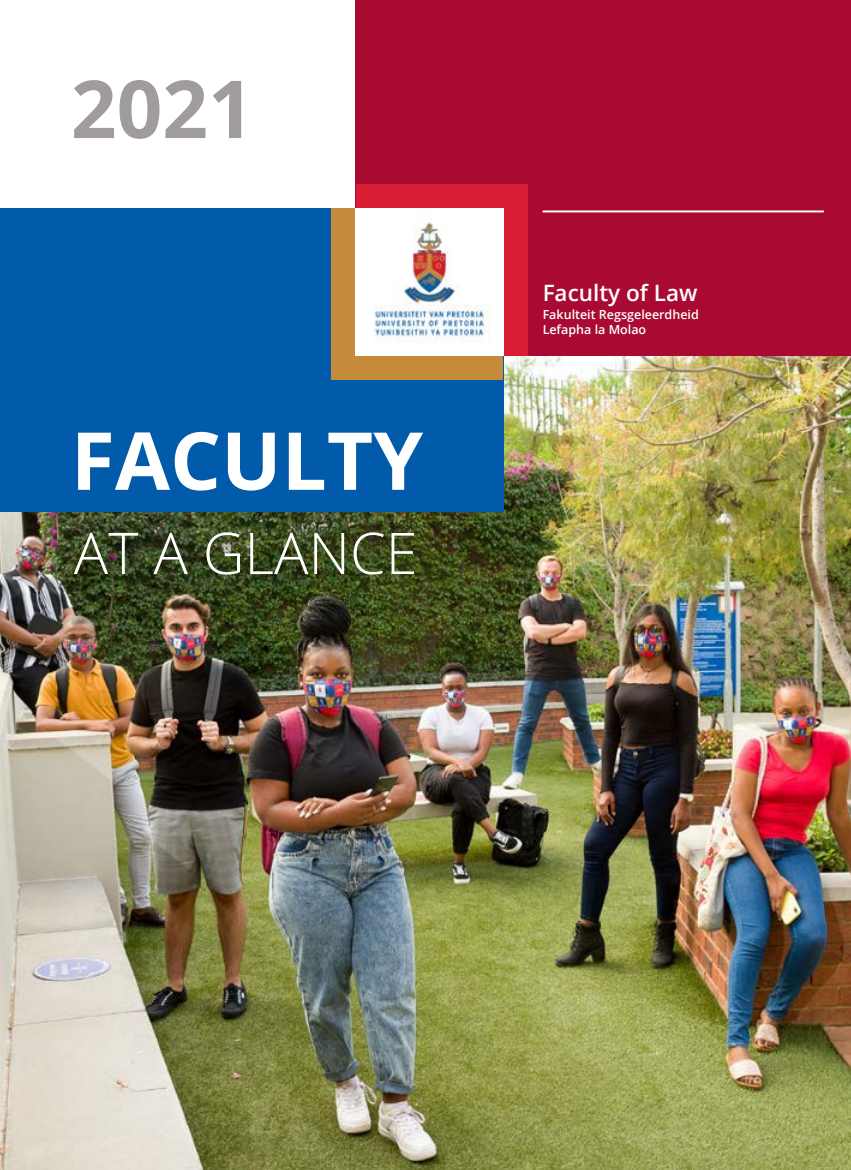
<style>
.page{position:relative;width:851px;height:1170px;background:#fff}
.page>*{position:absolute;margin:0;border:0;box-sizing:border-box;transform-origin:0 0}
.Stats_Source{font:700 80px "Open Sans";color:#fff}
.Stats_Source-2{font:700 80px "Open Sans";color:#a09c9b}
.Stats_Source-3{font:300 57.5px "Open Sans";color:#fff}
.Stats_Source-4{font:600 22.5px "Open Sans";color:#fff}
.Stats_Source-5{font:600 12.5px "Open Sans";color:#fff}
</style>
<div class="page">
<img style="left:0;top:355px;width:850px;height:814px">
<div style="left:0;top:208px;width:503px;height:303px;background:#015aaa"></div>
<div style="left:356px;top:0;width:494px;height:355px;background:#a90a31"></div>
<div style="left:356px;top:184px;width:171px;height:171px;background:#d81c33"></div>
<div style="left:331px;top:208px;width:172px;height:172px;background:#c58b3a"></div>
<hr style="left:542px;top:210px;width:281px;height:2px;background:#fff">
<img style="left:356px;top:208px;width:147px;height:147px">
<p class="Stats_Source-2" style="left:71px;top:52px;width:184px">2021</p>
<p class="Stats_Source" style="left:71px;top:404px;width:354px">FACULTY</p>
<p class="Stats_Source-3" style="left:74px;top:513px;width:345px">AT A GLANCE</p>
<p class="Stats_Source-4" style="left:542px;top:277px;width:156px">Faculty of Law</p>
<p class="Stats_Source-5" style="left:542px;top:306px;width:158px">Fakulteit Regsgeleerdheid</p>
<p class="Stats_Source-5" style="left:542px;top:321px;width:105px">Lefapha la Molao</p>
</div>
